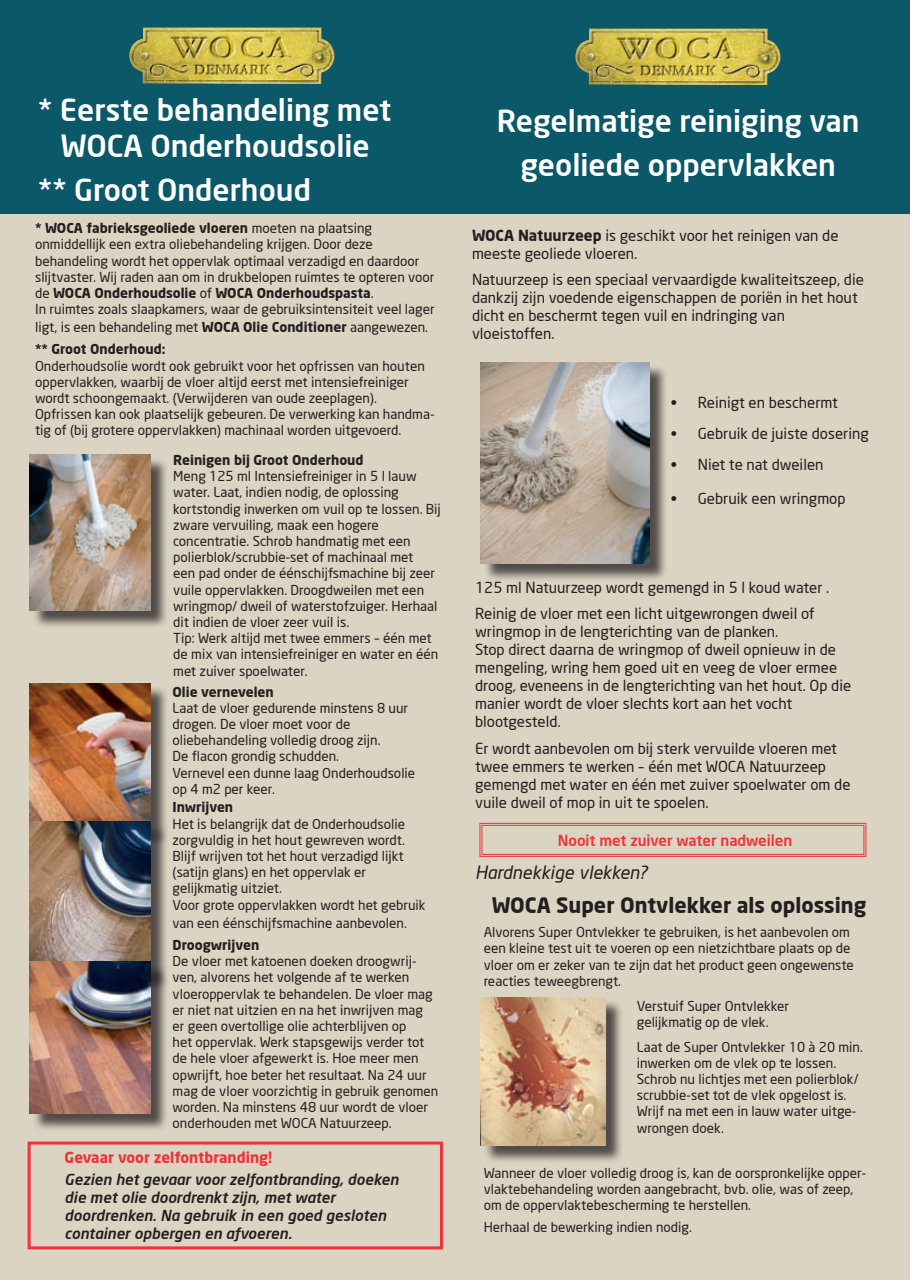
<style>
.page{position:relative;width:910px;height:1280px;background:#fff}
.page>*{position:absolute;margin:0;border:0;box-sizing:border-box;transform-origin:0 0}
.t1{font:500 30px/36px "Neo Sans";color:#fff;text-align:center}
.t2{font:700 21px "Neo Sans";color:#231f20}
.t3{font:italic 18px "Neo Sans";color:#231f20}
.t4{font:15px/18px "Neo Sans";color:#231f20}
.t5{font:italic 500 15px/18px "Neo Sans";color:#231f20}
.t6{font:500 15px "Neo Sans";color:#ee3339}
.t7{font:700 15px "Neo Sans";color:#ee3339}
.t8{font:13.5px/16.2px "Neo Sans";color:#231f20}
.t9{font:700 13.5px/22.2px "Neo Sans";color:#231f20}
.s1{font-weight:700}
.s2{font-weight:400}
</style>
<div class="page">
<div style="left:0;top:0;width:910px;height:217px;background:#0b5868"></div>
<div style="left:0;top:215px;width:910px;height:1065px;background:#dbd4c2"></div>
<svg style="left:479px;top:822px;width:388px;height:35px"></svg>
<div style="left:481px;top:825px;width:383px;height:30px;border:1px solid #ee3339"></div>
<img style="left:129px;top:28px;width:206px;height:56px">
<img style="left:575px;top:29px;width:206px;height:56px">
<div style="left:32px;top:457px;width:137px;height:172px;background:#231f20;opacity:.75"></div>
<img style="left:30px;top:455px;width:120px;height:155px">
<div style="left:32px;top:686px;width:137px;height:161px;background:#231f20;opacity:.75"></div>
<img style="left:30px;top:683px;width:120px;height:138px">
<div style="left:32px;top:824px;width:137px;height:168px;background:#231f20;opacity:.75"></div>
<img style="left:30px;top:821px;width:120px;height:140px">
<div style="left:32px;top:963px;width:137px;height:169px;background:#231f20;opacity:.75"></div>
<img style="left:30px;top:961px;width:120px;height:152px">
<div style="left:483px;top:365px;width:185px;height:217px;background:#231f20;opacity:.75"></div>
<img style="left:480px;top:362px;width:169px;height:201px">
<div style="left:483px;top:999px;width:141px;height:165px;background:#231f20;opacity:.75"></div>
<img style="left:480px;top:997px;width:125px;height:148px">
<div style="left:28px;top:1141px;width:415px;height:108px;border:3px solid #ee3339"></div>
<h1 class="t1" style="left:38px;top:91px;width:354px">* Eerste behandeling met<br>WOCA Onderhoudsolie</h1>
<h1 class="t1" style="left:38px;top:172px;width:274px">** Groot Onderhoud</h1>
<p class="t8" style="left:35px;top:220px;width:401px"><span class="s1">* WOCA fabrieksgeoliede vloeren</span> moeten na plaatsing onmiddellijk een extra oliebehandeling krijgen. Door deze behandeling wordt het oppervlak optimaal verzadigd en daardoor slijtvaster. Wij raden aan om in drukbelopen ruimtes te opteren voor de <span class="s1">WOCA Onderhoudsolie</span> of <span class="s1">WOCA Onderhoudspasta</span>.<br>In ruimtes zoals slaapkamers, waar de gebruiksintensiteit veel lager</p>
<p class="t9" style="left:35px;top:316px;width:395px"><span class="s2">ligt, is een behandeling met</span> WOCA Olie Conditioner <span class="s2">aangewezen. </span>** Groot Onderhoud:</p>
<p class="t8" style="left:35px;top:357px;width:401px">Onderhoudsolie wordt ook gebruikt voor het opfrissen van houten oppervlakken, waarbij de vloer altijd eerst met intensiefreiniger wordt schoongemaakt. (Verwijderen van oude zeeplagen).<br>Opfrissen kan ook plaatselijk gebeuren. De verwerking kan handma&shy;tig of (bij grotere oppervlakken) machinaal worden uitgevoerd.</p>
<p class="t9" style="left:173px;top:448px;width:192px">Reinigen bij Groot Onderhoud</p>
<p class="t8" style="left:173px;top:468px;width:269px">Meng 125 ml Intensiefreiniger in 5 l lauw water. Laat, indien nodig, de oplossing kortstondig inwerken om vuil op te lossen. Bij zware vervuiling, maak een hogere concentratie. Schrob handmatig met een polierblok/scrubbie-set of machinaal met<br>een pad onder de éénschijfsmachine bij zeer vuile oppervlakken. Droogdweilen met een wringmop/ dweil of waterstofzuiger. Herhaal dit indien de vloer zeer vuil is.<br>Tip: Werk altijd met twee emmers – één met de mix van intensiefreiniger en water en één met zuiver spoelwater.</p>
<p class="t9" style="left:173px;top:680px;width:103px">Olie vernevelen</p>
<p class="t8" style="left:173px;top:699px;width:244px">Laat de vloer gedurende minstens 8 uur drogen. De vloer moet voor de oliebehandeling volledig droog zijn.<br>De flacon grondig schudden.<br>Vernevel een dunne laag Onderhoudsolie op 4 m2 per keer.</p>
<p class="t9" style="left:173px;top:796px;width:62px">Inwrijven</p>
<p class="t8" style="left:173px;top:815px;width:254px">Het is belangrijk dat de Onderhoudsolie zorgvuldig in het hout gewreven wordt.<br>Blijf wrijven tot het hout verzadigd lijkt (satijn glans) en het oppervlak er gelijkmatig uitziet.<br>Voor grote oppervlakken wordt het gebruik</p>
<p class="t8" style="left:173px;top:914px;width:236px">van een éénschijfsmachine aanbevolen.</p>
<p class="t9" style="left:173px;top:933px;width:88px">Droogwrijven</p>
<p class="t8" style="left:173px;top:953px;width:267px">De vloer met katoenen doeken droogwrij&shy;ven, alvorens het volgende af te werken vloeroppervlak te behandelen. De vloer mag er niet nat uitzien en na het inwrijven mag<br>er geen overtollige olie achterblijven op<br>het oppervlak. Werk stapsgewijs verder tot de hele vloer afgewerkt is. Hoe meer men opwrijft, hoe beter het resultaat. Na 24 uur mag de vloer voorzichtig in gebruik genomen worden. Na minstens 48 uur wordt de vloer onderhouden met WOCA Natuurzeep.</p>
<p class="t7" style="left:65px;top:1148px;width:209px">Gevaar voor zelfontbranding!</p>
<p class="t5" style="left:65px;top:1170px;width:335px">Gezien het gevaar voor zelfontbranding, doeken die met olie doordrenkt zijn, met water doordrenken. Na gebruik in een goed gesloten container opbergen en afvoeren.</p>
<h1 class="t1" style="left:497px;top:98px;width:364px;line-height:44.5px">Regelmatige reiniging van geoliede oppervlakken</h1>
<p class="t4" style="left:472px;top:226px;width:368px"><span class="s1">WOCA Natuurzeep</span> is geschikt voor het reinigen van de meeste geoliede vloeren.</p>
<p class="t4" style="left:472px;top:270px;width:393px">Natuurzeep is een speciaal vervaardigde kwaliteitszeep, die dankzij zijn voedende eigenschappen de poriën in het hout dicht en beschermt tegen vuil en indringing van vloeistoffen.</p>
<p class="t4" style="left:671px;top:393px;width:169px">• Reinigt en beschermt</p>
<p class="t4" style="left:671px;top:424px;width:199px">• Gebruik de juiste dosering</p>
<p class="t4" style="left:671px;top:455px;width:154px">• Niet te nat dweilen</p>
<p class="t4" style="left:671px;top:489px;width:176px">• Gebruik een wringmop</p>
<p class="t4" style="left:475px;top:574px;width:356px;line-height:26.5px">125 ml Natuurzeep wordt gemengd in 5 l koud water .<br>Reinig de vloer met een licht uitgewrongen dweil of</p>
<p class="t4" style="left:475px;top:622px;width:378px">wringmop in de lengterichting van de planken.<br>Stop direct daarna de wringmop of dweil opnieuw in de mengeling, wring hem goed uit en veeg de vloer ermee droog, eveneens in de lengterichting van het hout. Op die manier wordt de vloer slechts kort aan het vocht blootgesteld.</p>
<p class="t4" style="left:475px;top:739px;width:377px">Er wordt aanbevolen om bij sterk vervuilde vloeren met twee emmers te werken – één met WOCA Natuurzeep gemengd met water en één met zuiver spoelwater om de vuile dweil of mop in uit te spoelen.</p>
<p class="t6" style="left:558px;top:831px;width:236px">Nooit met zuiver water nadweilen</p>
<h3 class="t3" style="left:475px;top:861px;width:174px">Hardnekkige vlekken?</h3>
<h2 class="t2" style="left:492px;top:891px;width:376px">WOCA Super Ontvlekker als oplossing</h2>
<p class="t8" style="left:484px;top:924px;width:372px">Alvorens Super Ontvlekker te gebruiken, is het aanbevolen om een kleine test uit te voeren op een nietzichtbare plaats op de vloer om er zeker van te zijn dat het product geen ongewenste reacties teweegbrengt.</p>
<p class="t8" style="left:637px;top:997px;width:154px">Verstuif Super Ontvlekker gelijkmatig op de vlek.</p>
<p class="t8" style="left:637px;top:1038px;width:228px">Laat de Super Ontvlekker 10 à 20 min. inwerken om de vlek op te lossen.<br>Schrob nu lichtjes met een polierblok/ scrubbie-set tot de vlek opgelost is.<br>Wrijf na met een in lauw water uitge&shy;wrongen doek.</p>
<p class="t8" style="left:484px;top:1164px;width:384px">Wanneer de vloer volledig droog is, kan de oorspronkelijke opper&shy;vlaktebehandeling worden aangebracht, bvb. olie, was of zeep, om de oppervlaktebescherming te herstellen.</p>
<p class="t8" style="left:484px;top:1219px;width:210px">Herhaal de bewerking indien nodig.</p>
</div>
